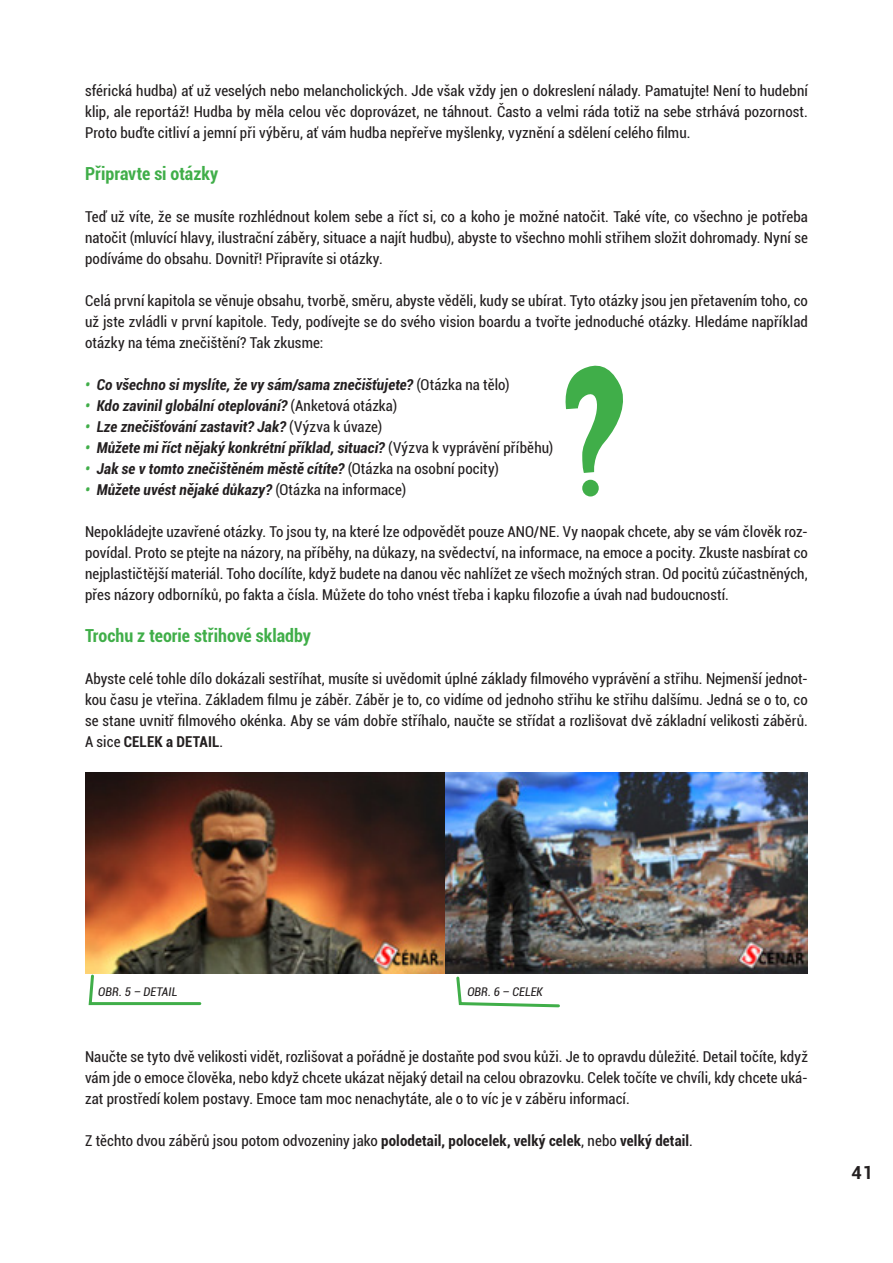
<style>
.page{position:relative;width:893px;height:1263px;background:#fff}
.page>*{position:absolute;margin:0;border:0;box-sizing:border-box;transform-origin:0 0}
.t1{font:700 condensed 18px "Roboto";color:#40ae49}
.t2{font:700 18px "Roboto";color:#231f20}
.t3{font:condensed 15px/21px "Roboto";letter-spacing:.005em;color:#231f20;text-align:justify}
.t4{font:italic 700 condensed 15px "Roboto";letter-spacing:.01em;color:#231f20}
.t5{font:italic condensed 12px "Roboto";letter-spacing:.01em;color:#231f20}
.s1{color:#40ae49}
.s2{font-weight:400;font-style:normal}
.s3{font-weight:700}
</style>
<div class="page">
<svg style="left:565px;top:365px;width:58px;height:108px"></svg>
<div style="left:582px;top:480px;width:17px;height:16px;background:#40ae49;border-radius:50%"></div>
<img style="left:85px;top:772px;width:723px;height:202px">
<svg style="left:87px;top:973px;width:116px;height:33px"></svg>
<svg style="left:456px;top:976px;width:104px;height:32px"></svg>
<p class="t3" style="left:85px;top:80px;width:724px">sférická hudba) ať už veselých nebo melancholických. Jde však vždy jen o dokreslení nálady. Pamatujte! Není to hudební klip, ale reportáž! Hudba by měla celou věc doprovázet, ne táhnout. Často a velmi ráda totiž na sebe strhává pozornost.<br>Proto buďte citliví a jemní při výběru, ať vám hudba nepřeřve myšlenky, vyznění a sdělení celého filmu.</p>
<p class="t1" style="left:85px;top:161px;width:135px">Připravte si otázky</p>
<p class="t3" style="left:85px;top:206px;width:724px">Teď už víte, že se musíte rozhlédnout kolem sebe a říct si, co a koho je možné natočit. Také víte, co všechno je potřeba natočit (mluvící hlavy, ilustrační záběry, situace a najít hudbu), abyste to všechno mohli střihem složit dohromady. Nyní se podíváme do obsahu. Dovnitř! Připravíte si otázky.</p>
<p class="t3" style="left:85px;top:290px;width:724px">Celá první kapitola se věnuje obsahu, tvorbě, směru, abyste věděli, kudy se ubírat. Tyto otázky jsou jen přetavením toho, co už jste zvládli v první kapitole. Tedy, podívejte se do svého vision boardu a tvořte jednoduché otázky. Hledáme například otázky na téma znečištění? Tak zkusme:</p>
<p class="t4" style="left:85px;top:374px;width:426px"><span class="s1">•</span> Co všechno si myslíte, že vy sám/sama znečišťujete? <span class="s2">(Otázka na tělo)</span></p>
<p class="t4" style="left:85px;top:395px;width:314px"><span class="s1">•</span> Kdo zavinil globální oteplování? <span class="s2">(Anketová otázka)</span></p>
<p class="t4" style="left:85px;top:416px;width:299px"><span class="s1">•</span> Lze znečišťování zastavit? Jak? <span class="s2">(Výzva k úvaze)</span></p>
<p class="t4" style="left:85px;top:437px;width:470px"><span class="s1">•</span> Můžete mi říct nějaký konkrétní příklad, situaci? <span class="s2">(Výzva k vyprávění příběhu)</span></p>
<p class="t4" style="left:85px;top:458px;width:415px"><span class="s1">•</span> Jak se v tomto znečištěném městě cítíte? <span class="s2">(Otázka na osobní pocity)</span></p>
<p class="t4" style="left:85px;top:479px;width:323px"><span class="s1">•</span> Můžete uvést nějaké důkazy? <span class="s2">(Otázka na informace)</span></p>
<p class="t3" style="left:85px;top:521px;width:724px">Nepokládejte uzavřené otázky. To jsou ty, na které lze odpovědět pouze ANO/NE. Vy naopak chcete, aby se vám člověk roz&shy;povídal. Proto se ptejte na názory, na příběhy, na důkazy, na svědectví, na informace, na emoce a pocity. Zkuste nasbírat co nejplastičtější materiál. Toho docílíte, když budete na danou věc nahlížet ze všech možných stran. Od pocitů zúčastněných, přes názory odborníků, po fakta a čísla. Můžete do toho vnést třeba i kapku filozofie a úvah nad budoucností.</p>
<p class="t1" style="left:85px;top:623px;width:227px">Trochu z teorie střihové skladby</p>
<p class="t3" style="left:85px;top:668px;width:724px">Abyste celé tohle dílo dokázali sestříhat, musíte si uvědomit úplné základy filmového vyprávění a střihu. Nejmenší jednot&shy;kou času je vteřina. Základem filmu je záběr. Záběr je to, co vidíme od jednoho střihu ke střihu dalšímu. Jedná se o to, co se stane uvnitř filmového okénka. Aby se vám dobře stříhalo, naučte se střídat a rozlišovat dvě základní velikosti záběrů.<br>A sice <span class="s3">CELEK a DETAIL</span>.</p>
<p class="t5" style="left:98px;top:983px;width:81px">OBR. 5 – DETAIL</p>
<p class="t5" style="left:467px;top:983px;width:77px">OBR. 6 – CELEK</p>
<p class="t3" style="left:85px;top:1046px;width:724px">Naučte se tyto dvě velikosti vidět, rozlišovat a pořádně je dostaňte pod svou kůži. Je to opravdu důležité. Detail točíte, když vám jde o emoce člověka, nebo když chcete ukázat nějaký detail na celou obrazovku. Celek točíte ve chvíli, kdy chcete uká&shy;zat prostředí kolem postavy. Emoce tam moc nenachytáte, ale o to víc je v záběru informací.</p>
<p class="t3" style="left:85px;top:1130px;width:609px">Z těchto dvou záběrů jsou potom odvozeniny jako <span class="s3">polodetail, polocelek, velký celek</span>, nebo <span class="s3">velký detail</span>.</p>
<p class="t2" style="left:852px;top:1159px;width:23px">41</p>
</div>
